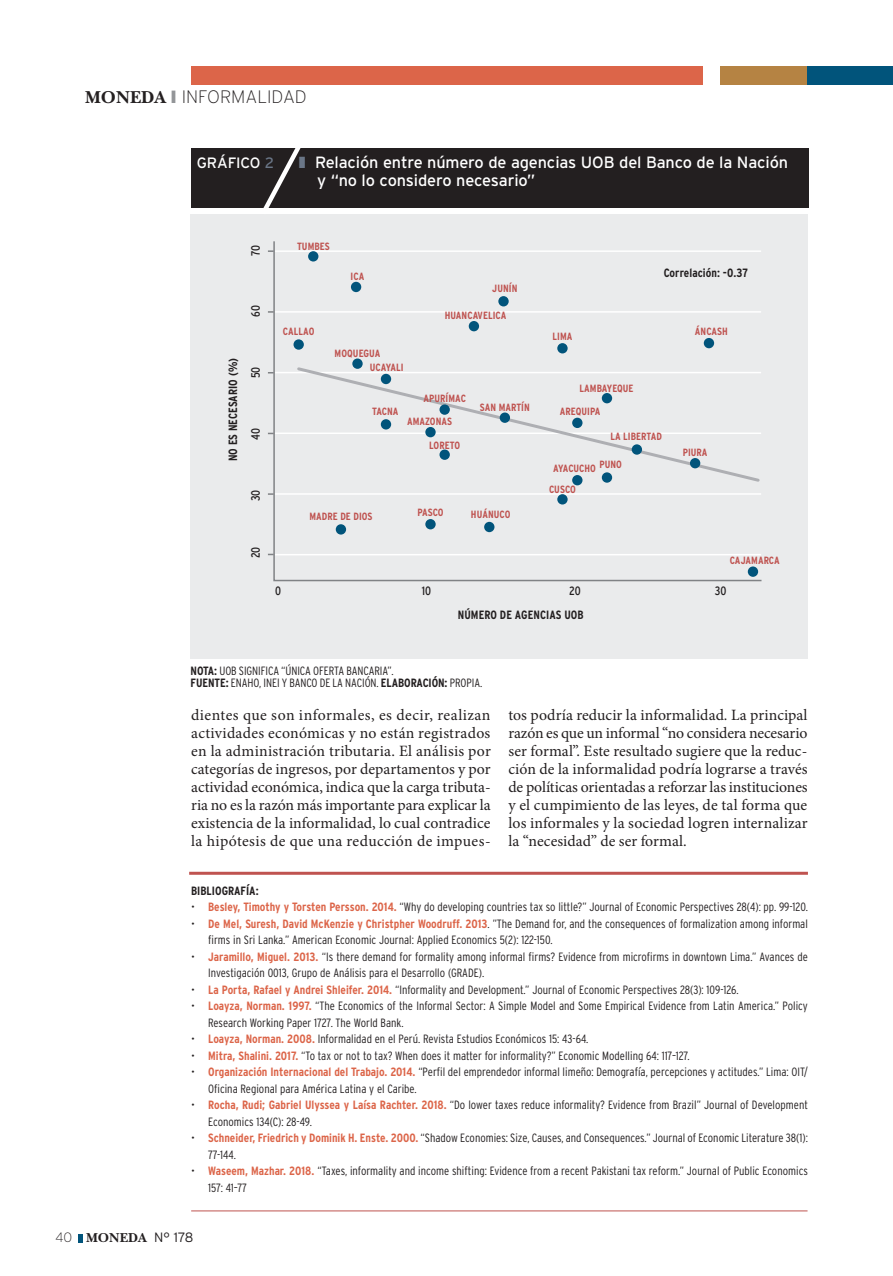
<style>
.page{position:relative;width:893px;height:1276px;background:#fff}
.page>*{position:absolute;margin:0;border:0;box-sizing:border-box;transform-origin:0 0}
.t1{font:200 18px "Interstate";color:#231f20}
.t2{font:16.35px/18px "Interstate Mono";letter-spacing:-.01em;color:#fff}
.TEXTO_INDENTADO{font:15.75px/18px "Minion Pro";letter-spacing:.01em;color:#231f20;text-align:justify}
.t3{font:15px "Interstate Mono";letter-spacing:-.01em;color:#fff}
.t4{font:13.5px "New Baskerville Bold SC";color:#231f20}
.PIE_DE_PAGINA{font:300 condensed 12px/16.5px "Interstate";color:#231f20}
.t5{font:700 condensed 12px "Interstate";letter-spacing:.005em;color:#231f20}
.t6{font:condensed 12px "Interstate";letter-spacing:-.005em;color:#231f20}
.t7{font:700 condensed 10.5px "Interstate";letter-spacing:.005em;color:#bf5350}
.s1{font-family:"New Baskerville Bold SC";font-weight:400}
.s2{color:#939598}
.s3{color:#6a7687}
.s4{font-weight:700}
.s5{font-weight:700;color:#dc6549}
.s6{font-family:"Interstate";font-weight:200}
.s7{font-family:"Interstate";font-weight:300}
</style>
<div class="page">
<svg style="left:79px;top:1234px;width:4px;height:8px"></svg>
<div style="left:191px;top:67px;width:511px;height:18px;background:#dc6549"></div>
<div style="left:721px;top:67px;width:87px;height:18px;background:#b58343"></div>
<div style="left:808px;top:67px;width:85px;height:18px;background:#01547b"></div>
<hr style="left:189px;top:871px;width:619px;height:3px;background:#bf5350">
<hr style="left:191px;top:1210px;width:616px;height:1px;background:#bf5350">
<div style="left:191px;top:215px;width:617px;height:444px;background:#eaebec"></div>
<div style="left:191px;top:148px;width:617px;height:59px;background:#231f20"></div>
<svg style="left:257px;top:148px;width:58px;height:67px"></svg>
<svg style="left:273px;top:241px;width:489px;height:341px"></svg>
<div style="left:308px;top:251px;width:10px;height:10px;background:#01547b;border-radius:50%"></div>
<div style="left:352px;top:358px;width:11px;height:11px;background:#01547b;border-radius:50%"></div>
<div style="left:484px;top:522px;width:10px;height:10px;background:#01547b;border-radius:50%"></div>
<div style="left:425px;top:519px;width:11px;height:10px;background:#01547b;border-radius:50%"></div>
<div style="left:336px;top:524px;width:10px;height:10px;background:#01547b;border-radius:50%"></div>
<div style="left:557px;top:494px;width:11px;height:10px;background:#01547b;border-radius:50%"></div>
<div style="left:748px;top:566px;width:10px;height:11px;background:#01547b;border-radius:50%"></div>
<div style="left:351px;top:282px;width:10px;height:10px;background:#01547b;border-radius:50%"></div>
<div style="left:293px;top:339px;width:11px;height:11px;background:#01547b;border-radius:50%"></div>
<svg style="left:268px;top:493px;width:6px;height:2px"></svg>
<svg style="left:268px;top:311px;width:6px;height:2px"></svg>
<svg style="left:268px;top:250px;width:6px;height:2px"></svg>
<div style="left:557px;top:343px;width:11px;height:10px;background:#01547b;border-radius:50%"></div>
<div style="left:704px;top:338px;width:10px;height:10px;background:#01547b;border-radius:50%"></div>
<div style="left:498px;top:296px;width:11px;height:10px;background:#01547b;border-radius:50%"></div>
<div style="left:469px;top:321px;width:10px;height:10px;background:#01547b;border-radius:50%"></div>
<svg style="left:295px;top:365px;width:467px;height:119px"></svg>
<div style="left:500px;top:412px;width:10px;height:11px;background:#01547b;border-radius:50%"></div>
<div style="left:632px;top:444px;width:10px;height:11px;background:#01547b;border-radius:50%"></div>
<div style="left:690px;top:458px;width:10px;height:10px;background:#01547b;border-radius:50%"></div>
<div style="left:439px;top:404px;width:11px;height:11px;background:#01547b;border-radius:50%"></div>
<p class="t1" style="left:85px;top:87px;width:223px"><span class="s1">MONEDA</span> <span class="s2">❙</span> INFORMALIDAD</p>
<p class="t3" style="left:197px;top:154px;width:79px">GRÁFICO <span class="s3">2</span></p>
<p class="t2" style="left:317px;top:153px;width:473px;text-indent:-18px"><span class="s3">❚</span> Relación entre número de agencias UOB del Banco de la Nación y “no lo considero necesario”</p>
<p class="t6" style="left:249px;top:256px;width:13px;rotate:-90deg">70</p>
<p class="t6" style="left:249px;top:317px;width:13px;rotate:-90deg">60</p>
<p class="t5" style="left:226px;top:461px;width:105px;rotate:-90deg">NO ES NECESARIO (%)</p>
<p class="t6" style="left:249px;top:378px;width:13px;rotate:-90deg">50</p>
<p class="t6" style="left:249px;top:440px;width:13px;rotate:-90deg">40</p>
<p class="t6" style="left:249px;top:501px;width:13px;rotate:-90deg">30</p>
<p class="t6" style="left:249px;top:558px;width:13px;rotate:-90deg">20</p>
<p class="t7" style="left:297px;top:240px;width:34px">TUMBES</p>
<p class="t7" style="left:283px;top:325px;width:33px">CALLAO</p>
<p class="t7" style="left:351px;top:270px;width:15px">ICA</p>
<p class="t5" style="left:664px;top:266px;width:86px">Correlación: -0.37</p>
<p class="t7" style="left:492px;top:282px;width:27px">JUNÍN</p>
<p class="t7" style="left:445px;top:309px;width:63px">HUANCAVELICA</p>
<p class="t7" style="left:552px;top:331px;width:21px">LIMA</p>
<p class="t7" style="left:695px;top:325px;width:34px">ÁNCASH</p>
<p class="t7" style="left:335px;top:348px;width:47px">MOQUEGUA</p>
<p class="t7" style="left:370px;top:361px;width:35px">UCAYALI</p>
<p class="t7" style="left:372px;top:405px;width:28px">TACNA</p>
<p class="t7" style="left:423px;top:392px;width:44px">APURÍMAC</p>
<p class="t7" style="left:407px;top:415px;width:46px">AMAZONAS</p>
<p class="t7" style="left:429px;top:439px;width:33px">LORETO</p>
<p class="t7" style="left:480px;top:401px;width:52px">SAN MARTÍN</p>
<p class="t7" style="left:309px;top:510px;width:65px">MADRE DE DIOS</p>
<p class="t7" style="left:417px;top:506px;width:28px">PASCO</p>
<p class="t7" style="left:471px;top:508px;width:41px">HUÁNUCO</p>
<p class="t7" style="left:580px;top:382px;width:56px">LAMBAYEQUE</p>
<p class="t7" style="left:560px;top:405px;width:42px">AREQUIPA</p>
<p class="t7" style="left:610px;top:431px;width:53px">LA LIBERTAD</p>
<p class="t7" style="left:599px;top:459px;width:24px">PUNO</p>
<p class="t7" style="left:553px;top:463px;width:44px">AYACUCHO</p>
<p class="t7" style="left:549px;top:483px;width:28px">CUSCO</p>
<p class="t7" style="left:683px;top:446px;width:26px">PIURA</p>
<p class="t7" style="left:730px;top:554px;width:52px">CAJAMARCA</p>
<p class="t6" style="left:275px;top:584px;width:7px">0</p>
<p class="t6" style="left:422px;top:584px;width:11px">10</p>
<p class="t6" style="left:569px;top:584px;width:13px">20</p>
<p class="t6" style="left:715px;top:584px;width:13px">30</p>
<p class="t5" style="left:458px;top:607px;width:127px">NÚMERO DE AGENCIAS UOB</p>
<p class="PIE_DE_PAGINA" style="left:191px;top:662px;width:205px"><span class="s4">NOTA:</span> UOB SIGNIFICA “ÚNICA OFERTA BANCARIA”.</p>
<p class="PIE_DE_PAGINA" style="left:191px;top:674px;width:293px"><span class="s4">FUENTE:</span> ENAHO, INEI Y BANCO DE LA NACIÓN. <span class="s4">ELABORACIÓN:</span> PROPIA.</p>
<p class="TEXTO_INDENTADO" style="left:191px;top:706px;width:301px">dientes que son informales, es decir, realizan actividades económicas y no están registrados en la administración tributaria. El análisis por categorías de ingresos, por departamentos y por actividad económica, indica que la carga tributa&shy;ria no es la razón más importante para explicar la existencia de la informalidad, lo cual contradice la hipótesis de que una reducción de impues-</p>
<p class="TEXTO_INDENTADO" style="left:508px;top:706px;width:301px">tos podría reducir la informalidad. La principal razón es que un informal “no considera necesario ser formal”. Este resultado sugiere que la reduc&shy;ción de la informalidad podría lograrse a través de políticas orientadas a reforzar las instituciones y el cumpimiento de las leyes, de tal forma que los informales y la sociedad logren internalizar la “necesidad” de ser formal.</p>
<p class="t5" style="left:191px;top:883px;width:69px">BIBLIOGRAFÍA:</p>
<p class="PIE_DE_PAGINA" style="left:191px;top:898px;width:618px">• <span class="s5">Besley, Timothy y Torsten Persson. 2014.</span> “Why do developing countries tax so little?” Journal of Economic Perspectives 28(4): pp. 99-120.</p>
<p class="PIE_DE_PAGINA" style="left:208px;top:915px;width:601px;text-indent:-17px">• <span class="s5">De Mel, Suresh, David McKenzie y Christpher Woodruff. 2013</span>. ”The Demand for, and the consequences of formalization among informal firms in Sri Lanka.” American Economic Journal: Applied Economics 5(2): 122-150.</p>
<p class="PIE_DE_PAGINA" style="left:208px;top:948px;width:601px;text-indent:-17px">• <span class="s5">Jaramillo, Miguel. 2013.</span> “Is there demand for formality among informal firms? Evidence from microfirms in downtown Lima.” Avances de<br>Investigación 0013, Grupo de Análisis para el Desarrollo (GRADE).</p>
<p class="PIE_DE_PAGINA" style="left:191px;top:981px;width:549px">• <span class="s5">La Porta, Rafael y Andrei Shleifer. 2014.</span> “Informality and Development.” Journal of Economic Perspectives 28(3): 109-126.</p>
<p class="PIE_DE_PAGINA" style="left:208px;top:997px;width:601px;text-indent:-17px">• <span class="s5">Loayza, Norman. 1997.</span> “The Economics of the Informal Sector: A Simple Model and Some Empirical Evidence from Latin America.” Policy<br>Research Working Paper 1727. The World Bank.</p>
<p class="PIE_DE_PAGINA" style="left:191px;top:1030px;width:399px">• <span class="s5">Loayza, Norman. 2008.</span> Informalidad en el Perú. Revista Estudios Económicos 15: 43-64.</p>
<p class="PIE_DE_PAGINA" style="left:191px;top:1047px;width:500px">• <span class="s5">Mitra, Shalini. 2017.</span> “To tax or not to tax? When does it matter for informality?” Economic Modelling 64: 117–127.</p>
<p class="PIE_DE_PAGINA" style="left:208px;top:1063px;width:601px;text-indent:-17px">• <span class="s5">Organización Internacional del Trabajo. 2014.</span> “Perfil del emprendedor informal limeño: Demografía, percepciones y actitudes.” Lima: OIT/<br>Oficina Regional para América Latina y el Caribe.</p>
<p class="PIE_DE_PAGINA" style="left:208px;top:1096px;width:601px;text-indent:-17px">• <span class="s5">Rocha, Rudi; Gabriel Ulyssea y Laísa Rachter. 2018.</span> “Do lower taxes reduce informality? Evidence from Brazil” Journal of Development<br>Economics 134(C): 28-49.</p>
<p class="PIE_DE_PAGINA" style="left:208px;top:1129px;width:601px;text-indent:-17px">• <span class="s5">Schneider, Friedrich y Dominik H. Enste. 2000.</span> “Shadow Economies: Size, Causes, and Consequences.” Journal of Economic Literature 38(1):<br>77-144.</p>
<p class="PIE_DE_PAGINA" style="left:208px;top:1162px;width:601px;text-indent:-17px">• <span class="s5">Waseem, Mazhar. 2018.</span> “Taxes, informality and income shifting: Evidence from a recent Pakistani tax reform.” Journal of Public Economics<br>157: 41–77</p>
<p class="t4" style="left:55px;top:1230px;width:139px"><span class="s6">40</span> MONEDA <span class="s7">N° 178</span></p>
</div>
